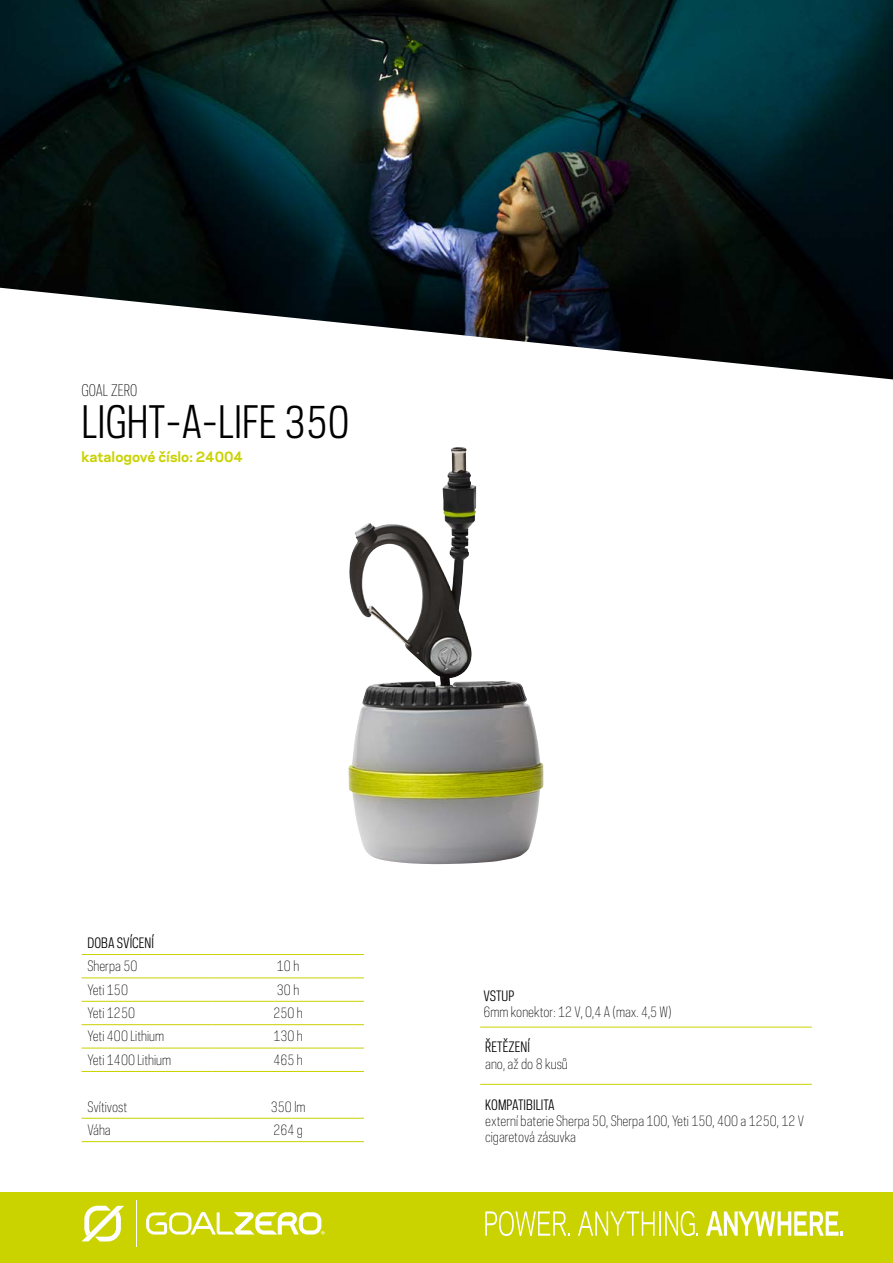
<style>
.page{position:relative;width:893px;height:1263px;background:#fff}
.page>*{position:absolute;margin:0;border:0;box-sizing:border-box;transform-origin:0 0}
.t1{font:42px "Galaxie Polaris Condensed";color:#000}
.t2{font:300 15px "Galaxie Polaris Condensed";color:#000}
.t3{font:300 13.5px/16.2px "Galaxie Polaris Condensed";color:#000}
.t4{font:13.5px "Galaxie Polaris Condensed";color:#000}
.t5{font:700 13.5px "Galaxie Polaris";color:#cad200}
</style>
<div class="page">
<img style="left:348px;top:447px;width:195px;height:417px">
<hr style="left:82px;top:954px;width:130px;height:1px;background:#cad200">
<hr style="left:212px;top:954px;width:152px;height:1px;background:#cad200">
<hr style="left:82px;top:977px;width:130px;height:1px;background:#cad200">
<hr style="left:212px;top:977px;width:152px;height:1px;background:#cad200">
<hr style="left:82px;top:1001px;width:130px;height:1px;background:#cad200">
<hr style="left:212px;top:1001px;width:152px;height:1px;background:#cad200">
<hr style="left:82px;top:1024px;width:130px;height:1px;background:#cad200">
<hr style="left:212px;top:1024px;width:152px;height:1px;background:#cad200">
<hr style="left:82px;top:1048px;width:130px;height:1px;background:#cad200">
<hr style="left:212px;top:1048px;width:152px;height:1px;background:#cad200">
<hr style="left:82px;top:1071px;width:130px;height:1px;background:#cad200">
<hr style="left:212px;top:1071px;width:152px;height:1px;background:#cad200">
<hr style="left:82px;top:1118px;width:130px;height:1px;background:#cad200">
<hr style="left:212px;top:1118px;width:152px;height:1px;background:#cad200">
<hr style="left:82px;top:1141px;width:130px;height:1px;background:#cad200">
<hr style="left:212px;top:1141px;width:152px;height:1px;background:#cad200">
<img style="left:0;top:0;width:893px;height:379px">
<div style="left:0;top:1192px;width:893px;height:71px;background:#cad200"></div>
<svg style="left:82px;top:1206px;width:42px;height:35px"></svg>
<hr style="left:136px;top:1200px;width:1px;height:47px;background:#fff">
<svg style="left:146px;top:1212px;width:179px;height:22px"></svg>
<svg style="left:485px;top:1211px;width:85px;height:25px"></svg>
<svg style="left:578px;top:1211px;width:77px;height:25px"></svg>
<hr style="left:659px;top:1211px;width:2px;height:25px;background:#fff">
<svg style="left:665px;top:1211px;width:33px;height:25px"></svg>
<svg style="left:706px;top:1211px;width:137px;height:25px"></svg>
<hr style="left:480px;top:1084px;width:332px;height:1px;background:#cad200">
<hr style="left:480px;top:1027px;width:332px;height:1px;background:#cad200">
<p class="t2" style="left:82px;top:380px;width:57px">GOAL ZERO</p>
<h1 class="t1" style="left:82px;top:393px;width:270px">LIGHT-A-LIFE 350</h1>
<p class="t5" style="left:82px;top:446px;width:163px">katalogové číslo: 24004</p>
<p class="t4" style="left:88px;top:934px;width:68px">DOBA SVÍCENÍ</p>
<p class="t3" style="left:88px;top:958px;width:51px">Sherpa 50</p>
<p class="t3" style="left:277px;top:958px;width:24px">10 h</p>
<p class="t3" style="left:88px;top:981px;width:42px">Yeti 150</p>
<p class="t3" style="left:277px;top:981px;width:24px">30 h</p>
<p class="t3" style="left:88px;top:1004px;width:49px">Yeti 1250</p>
<p class="t3" style="left:273px;top:1004px;width:31px">250 h</p>
<p class="t3" style="left:88px;top:1028px;width:78px">Yeti 400 Lithium</p>
<p class="t3" style="left:273px;top:1028px;width:31px">130 h</p>
<p class="t3" style="left:88px;top:1051px;width:85px">Yeti 1400 Lithium</p>
<p class="t3" style="left:273px;top:1051px;width:31px">465 h</p>
<p class="t3" style="left:88px;top:1098px;width:41px">Svítivost</p>
<p class="t3" style="left:271px;top:1098px;width:36px">350 lm</p>
<p class="t3" style="left:88px;top:1121px;width:25px">Váha</p>
<p class="t3" style="left:273px;top:1121px;width:31px">264 g</p>
<p class="t4" style="left:483px;top:987px;width:32px">VSTUP</p>
<p class="t3" style="left:483px;top:1003px;width:190px">6mm konektor: 12 V, 0,4 A (max. 4,5 W)</p>
<p class="t4" style="left:485px;top:1038px;width:46px">ŘETĚZENÍ</p>
<p class="t3" style="left:485px;top:1055px;width:84px">ano, až do 8 kusů</p>
<p class="t4" style="left:485px;top:1095px;width:71px">KOMPATIBILITA</p>
<p class="t3" style="left:485px;top:1112px;width:320px">externí baterie Sherpa 50, Sherpa 100, Yeti 150, 400 a 1250, 12 V cigaretová zásuvka</p>
</div>
